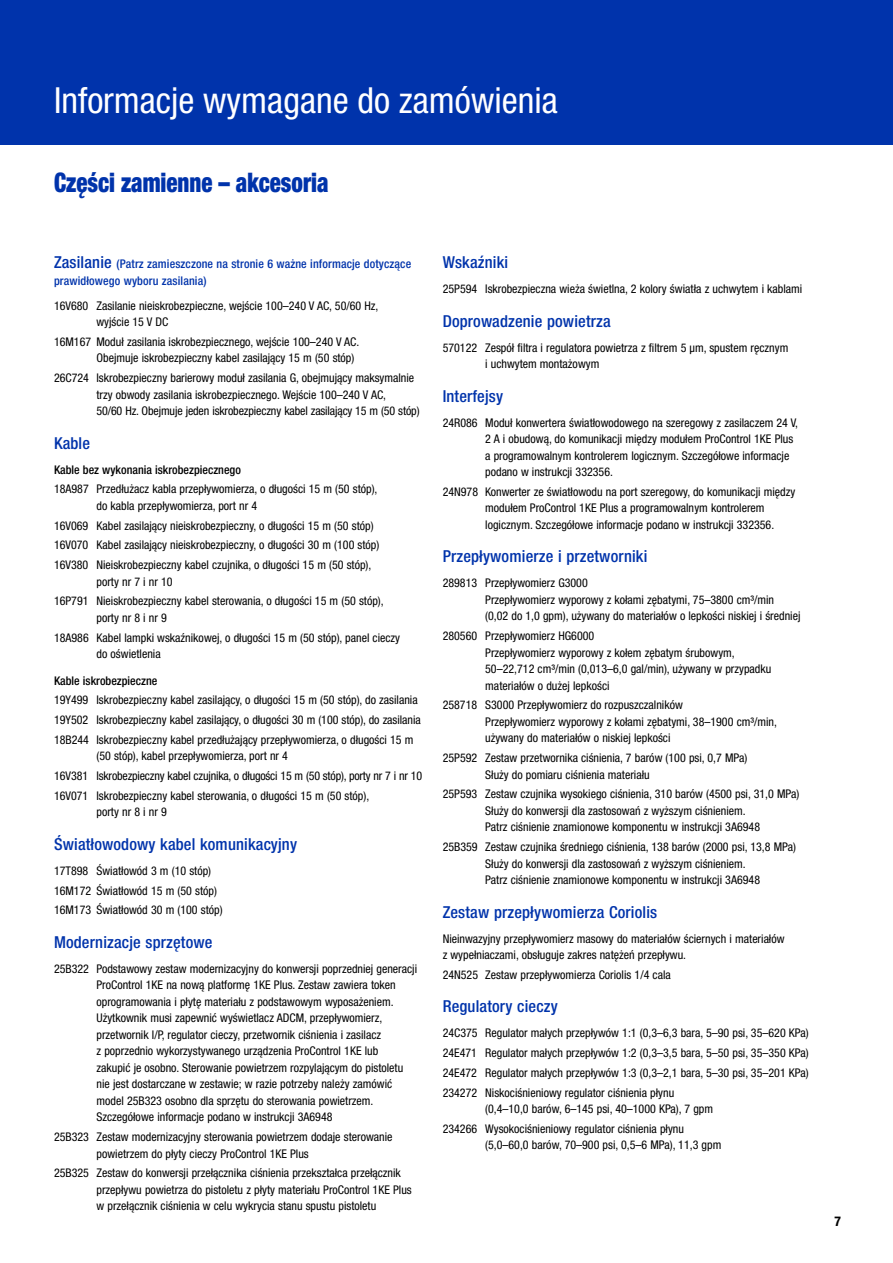
<style>
.page{position:relative;width:893px;height:1263px;background:#fff}
.page>*{position:absolute;margin:0;border:0;box-sizing:border-box;transform-origin:0 0}
.t1{font:condensed 36px "Helvetica Neue LTCE";color:#fff}
.t2{font:900 condensed 27px "Helvetica Neue LTCE";color:#0033ab;scale:.85 1}
.t3{font:500 condensed 16.5px "Helvetica Neue LTCE";letter-spacing:.01em;color:#0033ab}
.t4{font:700 condensed 13.5px "Helvetica Neue LT Std";color:#000}
.t5{font:condensed 12px/16.5px "Helvetica Neue LTCE";color:#000}
.t6{font:500 condensed 12px/16.5px "Helvetica Neue LTCE";letter-spacing:.01em;color:#0033ab}
.t7{font:500 condensed 12px "Helvetica Neue LTCE";color:#000}
.s1{font-size:16.5px}
</style>
<div class="page">
<div style="left:0;top:0;width:893px;height:145px;background:#0033ab"></div>
<h1 class="t1" style="left:54px;top:79px;width:505px">Informacje wymagane do zamówienia</h1>
<h2 class="t2" style="left:54px;top:166px;width:324px">Części zamienne – akcesoria</h2>
<p class="t6" style="left:54px;top:255px;width:359px"><span class="s1">Zasilanie</span> (Patrz zamieszczone na stronie 6 ważne informacje dotyczące prawidłowego wyboru zasilania)</p>
<p class="t5" style="left:97px;top:297px;width:283px;text-indent:-43px">16V680 Zasilanie nieiskrobezpieczne, wejście 100–240 V AC, 50/60 Hz, wyjście 15 V DC</p>
<p class="t5" style="left:97px;top:333px;width:264px;text-indent:-43px">16M167 Moduł zasilania iskrobezpiecznego, wejście 100–240 V AC.<br>Obejmuje iskrobezpieczny kabel zasilający 15 m (50 stóp)</p>
<p class="t5" style="left:97px;top:370px;width:325px;text-indent:-43px">26C724 Iskrobezpieczny barierowy moduł zasilania G, obejmujący maksymalnie trzy obwody zasilania iskrobezpiecznego. Wejście 100–240 V AC,<br>50/60 Hz. Obejmuje jeden iskrobezpieczny kabel zasilający 15 m (50 stóp)</p>
<h3 class="t3" style="left:54px;top:433px;width:38px">Kable</h3>
<p class="t7" style="left:54px;top:462px;width:188px">Kable bez wykonania iskrobezpiecznego</p>
<p class="t5" style="left:97px;top:481px;width:282px;text-indent:-43px">18A987 Przedłużacz kabla przepływomierza, o długości 15 m (50 stóp), do kabla przepływomierza, port nr 4</p>
<p class="t5" style="left:54px;top:515px;width:327px;line-height:19.8px">16V069 Kabel zasilający nieiskrobezpieczny, o długości 15 m (50 stóp)<br>16V070 Kabel zasilający nieiskrobezpieczny, o długości 30 m (100 stóp)<br>16V380 Nieiskrobezpieczny kabel czujnika, o długości 15 m (50 stóp),</p>
<p class="t5" style="left:54px;top:571px;width:331px;line-height:19.8px;text-indent:43px">porty nr 7 i nr 10<br>16P791 Nieiskrobezpieczny kabel sterowania, o długości 15 m (50 stóp),</p>
<p class="t5" style="left:54px;top:608px;width:348px;line-height:19.8px;text-indent:43px">porty nr 8 i nr 9<br>18A986 Kabel lampki wskaźnikowej, o długości 15 m (50 stóp), panel cieczy</p>
<p class="t5" style="left:97px;top:645px;width:66px">do oświetlenia</p>
<p class="t7" style="left:54px;top:673px;width:105px">Kable iskrobezpieczne</p>
<p class="t5" style="left:54px;top:690px;width:368px;line-height:19.8px">19Y499 Iskrobezpieczny kabel zasilający, o długości 15 m (50 stóp), do zasilania<br>19Y502 Iskrobezpieczny kabel zasilający, o długości 30 m (100 stóp), do zasilania<br>18B244 Iskrobezpieczny kabel przedłużający przepływomierza, o długości 15 m</p>
<p class="t5" style="left:54px;top:746px;width:370px;line-height:19.8px;text-indent:43px">(50 stóp), kabel przepływomierza, port nr 4<br>16V381 Iskrobezpieczny kabel czujnika, o długości 15 m (50 stóp), porty nr 7 i nr 10<br>16V071 Iskrobezpieczny kabel sterowania, o długości 15 m (50 stóp),</p>
<p class="t5" style="left:97px;top:804px;width:72px">porty nr 8 i nr 9</p>
<h3 class="t3" style="left:54px;top:834px;width:245px">Światłowodowy kabel komunikacyjny</h3>
<p class="t5" style="left:54px;top:861px;width:170px;line-height:19.8px">17T898 Światłowód 3 m (10 stóp)<br>16M172 Światłowód 15 m (50 stóp)<br>16M173 Światłowód 30 m (100 stóp)</p>
<h3 class="t3" style="left:54px;top:932px;width:160px">Modernizacje sprzętowe</h3>
<p class="t5" style="left:97px;top:960px;width:322px;text-indent:-43px">25B322 Podstawowy zestaw modernizacyjny do konwersji poprzedniej generacji ProControl 1KE na nową platformę 1KE Plus. Zestaw zawiera token oprogramowania i płytę materiału z podstawowym wyposażeniem.<br>Użytkownik musi zapewnić wyświetlacz ADCM, przepływomierz, przetwornik I/P, regulator cieczy, przetwornik ciśnienia i zasilacz<br>z poprzednio wykorzystywanego urządzenia ProControl 1KE lub<br>zakupić je osobno. Sterowanie powietrzem rozpylającym do pistoletu nie jest dostarczane w zestawie; w razie potrzeby należy zamówić model 25B323 osobno dla sprzętu do sterowania powietrzem.<br>Szczegółowe informacje podano w instrukcji 3A6948</p>
<p class="t5" style="left:97px;top:1128px;width:298px;text-indent:-43px">25B323 Zestaw modernizacyjny sterowania powietrzem dodaje sterowanie powietrzem do płyty cieczy ProControl 1KE Plus</p>
<p class="t5" style="left:97px;top:1165px;width:317px;text-indent:-43px">25B325 Zestaw do konwersji przełącznika ciśnienia przekształca przełącznik przepływu powietrza do pistoletu z płyty materiału ProControl 1KE Plus w przełącznik ciśnienia w celu wykrycia stanu spustu pistoletu</p>
<h3 class="t3" style="left:443px;top:252px;width:67px">Wskaźniki</h3>
<p class="t5" style="left:443px;top:281px;width:361px">25P594 Iskrobezpieczna wieża świetlna, 2 kolory światła z uchwytem i kablami</p>
<h3 class="t3" style="left:443px;top:311px;width:169px">Doprowadzenie powietrza</h3>
<p class="t5" style="left:485px;top:339px;width:305px;text-indent:-43px">570122 Zespół filtra i regulatora powietrza z filtrem 5 µm, spustem ręcznym i uchwytem montażowym</p>
<h3 class="t3" style="left:443px;top:386px;width:62px">Interfejsy</h3>
<p class="t5" style="left:485px;top:414px;width:314px;text-indent:-43px">24R086 Moduł konwertera światłowodowego na szeregowy z zasilaczem 24 V, 2 A i obudową, do komunikacji między modułem ProControl 1KE Plus a programowalnym kontrolerem logicznym. Szczegółowe informacje podano w instrukcji 332356.</p>
<p class="t5" style="left:485px;top:483px;width:312px;text-indent:-43px">24N978 Konwerter ze światłowodu na port szeregowy, do komunikacji między modułem ProControl 1KE Plus a programowalnym kontrolerem logicznym. Szczegółowe informacje podano w instrukcji 332356.</p>
<h3 class="t3" style="left:443px;top:547px;width:206px">Przepływomierze i przetworniki</h3>
<p class="t5" style="left:485px;top:575px;width:317px;text-indent:-43px">289813 Przepływomierz G3000<br>Przepływomierz wyporowy z kołami zębatymi, 75–3800 cm³/min<br>(0,02 do 1,0 gpm), używany do materiałów o lepkości niskiej i średniej</p>
<p class="t5" style="left:485px;top:628px;width:288px;text-indent:-43px">280560 Przepływomierz HG6000<br>Przepływomierz wyporowy z kołem zębatym śrubowym, 50–22,712 cm³/min (0,013–6,0 gal/min), używany w przypadku materiałów o dużej lepkości</p>
<p class="t5" style="left:485px;top:697px;width:293px;text-indent:-43px">258718 S3000 Przepływomierz do rozpuszczalników<br>Przepływomierz wyporowy z kołami zębatymi, 38–1900 cm³/min, używany do materiałów o niskiej lepkości</p>
<p class="t5" style="left:485px;top:750px;width:264px;text-indent:-43px">25P592 Zestaw przetwornika ciśnienia, 7 barów (100 psi, 0,7 MPa)<br>Służy do pomiaru ciśnienia materiału</p>
<p class="t5" style="left:485px;top:786px;width:316px;text-indent:-43px">25P593 Zestaw czujnika wysokiego ciśnienia, 310 barów (4500 psi, 31,0 MPa)<br>Służy do konwersji dla zastosowań z wyższym ciśnieniem.<br>Patrz ciśnienie znamionowe komponentu w instrukcji 3A6948</p>
<p class="t5" style="left:485px;top:838px;width:312px;text-indent:-43px">25B359 Zestaw czujnika średniego ciśnienia, 138 barów (2000 psi, 13,8 MPa)<br>Służy do konwersji dla zastosowań z wyższym ciśnieniem.<br>Patrz ciśnienie znamionowe komponentu w instrukcji 3A6948</p>
<h3 class="t3" style="left:443px;top:902px;width:216px">Zestaw przepływomierza Coriolis</h3>
<p class="t5" style="left:443px;top:930px;width:343px">Nieinwazyjny przepływomierz masowy do materiałów ściernych i materiałów z wypełniaczami, obsługuje zakres natężeń przepływu.</p>
<p class="t5" style="left:443px;top:966px;width:230px">24N525 Zestaw przepływomierza Coriolis 1/4 cala</p>
<h3 class="t3" style="left:443px;top:997px;width:117px">Regulatory cieczy</h3>
<p class="t5" style="left:443px;top:1023px;width:367px;line-height:19.8px;text-align:justify">24C375 Regulator małych przepływów 1:1 (0,3–6,3 bara, 5–90 psi, 35–620 KPa)<br>24E471 Regulator małych przepływów 1:2 (0,3–3,5 bara, 5–50 psi, 35–350 KPa)<br>24E472 Regulator małych przepływów 1:3 (0,3–2,1 bara, 5–30 psi, 35–201 KPa)<br>234272 Niskociśnieniowy regulator ciśnienia płynu</p>
<p class="t5" style="left:443px;top:1099px;width:272px;line-height:19.8px;text-indent:43px">(0,4–10,0 barów, 6–145 psi, 40–1000 KPa), 7 gpm<br>234266 Wysokociśnieniowy regulator ciśnienia płynu</p>
<p class="t5" style="left:485px;top:1137px;width:238px">(5,0–60,0 barów, 70–900 psi, 0,5–6 MPa), 11,3 gpm</p>
<p class="t4" style="left:834px;top:1213px;width:8px">7</p>
</div>
